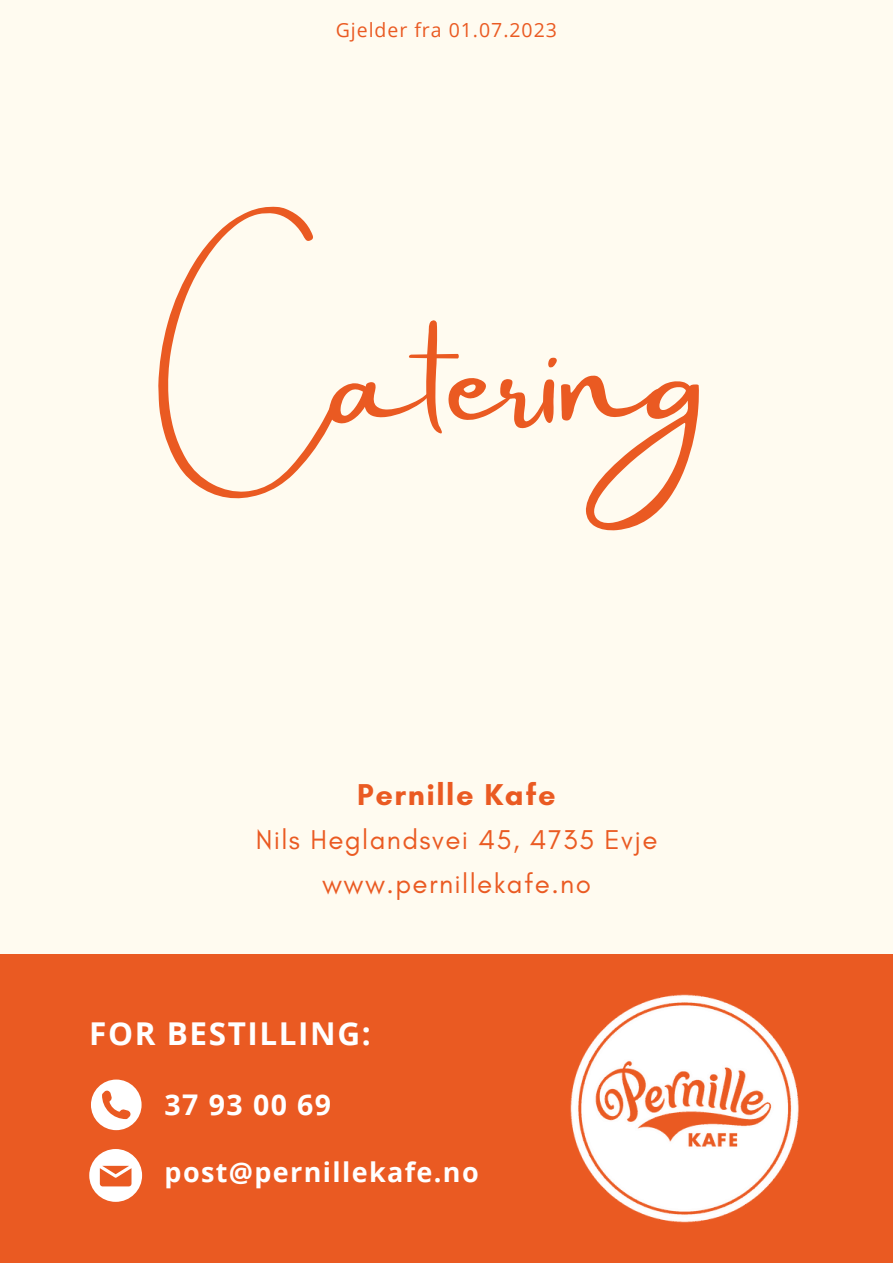
<style>
.page{position:relative;width:893px;height:1264px;background:#fff}
.page>*{position:absolute;margin:0;border:0;box-sizing:border-box;transform-origin:0 0}
.t1{font:131.85px "Amsterdam Two";color:#ea5a22}
.t2{font:700 31.5px "Open Sans";letter-spacing:.05em;color:#fff}
.t3{font:700 30.75px "Glacial Indifference";letter-spacing:.05em;color:#ea5a22}
.t4{font:700 28.5px "Open Sans";letter-spacing:.05em;color:#fff}
.t5{font:27.75px "Glacial Indifference";letter-spacing:.05em;color:#ea5a22}
.t6{font:700 27px "Open Sans";letter-spacing:.05em;color:#fff}
.t7{font:19.5px "Open Sans";letter-spacing:.05em;color:#ea5a22}
</style>
<div class="page">
<div style="left:0;top:0;width:892px;height:1262px;background:#fffbf0"></div>
<div style="left:0;top:954px;width:892px;height:308px;background:#ea5a22"></div>
<svg style="left:91px;top:1079px;width:50px;height:51px"></svg>
<svg style="left:89px;top:1149px;width:53px;height:52px"></svg>
<img style="left:570px;top:994px;width:229px;height:229px">
<p class="t7" style="left:335px;top:17px;width:223px">Gjelder fra 01.07.2023</p>
<p class="t1" style="left:185px;top:306px;width:524px">Catering</p>
<p class="t3" style="left:357px;top:776px;width:200px">Pernille Kafe</p>
<p class="t5" style="left:256px;top:823px;width:403px">Nils Heglandsvei 45, 4735 Evje</p>
<p class="t5" style="left:322px;top:866px;width:270px">www.pernillekafe.no</p>
<p class="t2" style="left:89px;top:1011px;width:283px">FOR BESTILLING:</p>
<p class="t4" style="left:165px;top:1084px;width:168px">37 93 00 69</p>
<p class="t6" style="left:165px;top:1153px;width:315px">post@pernillekafe.no</p>
</div>
